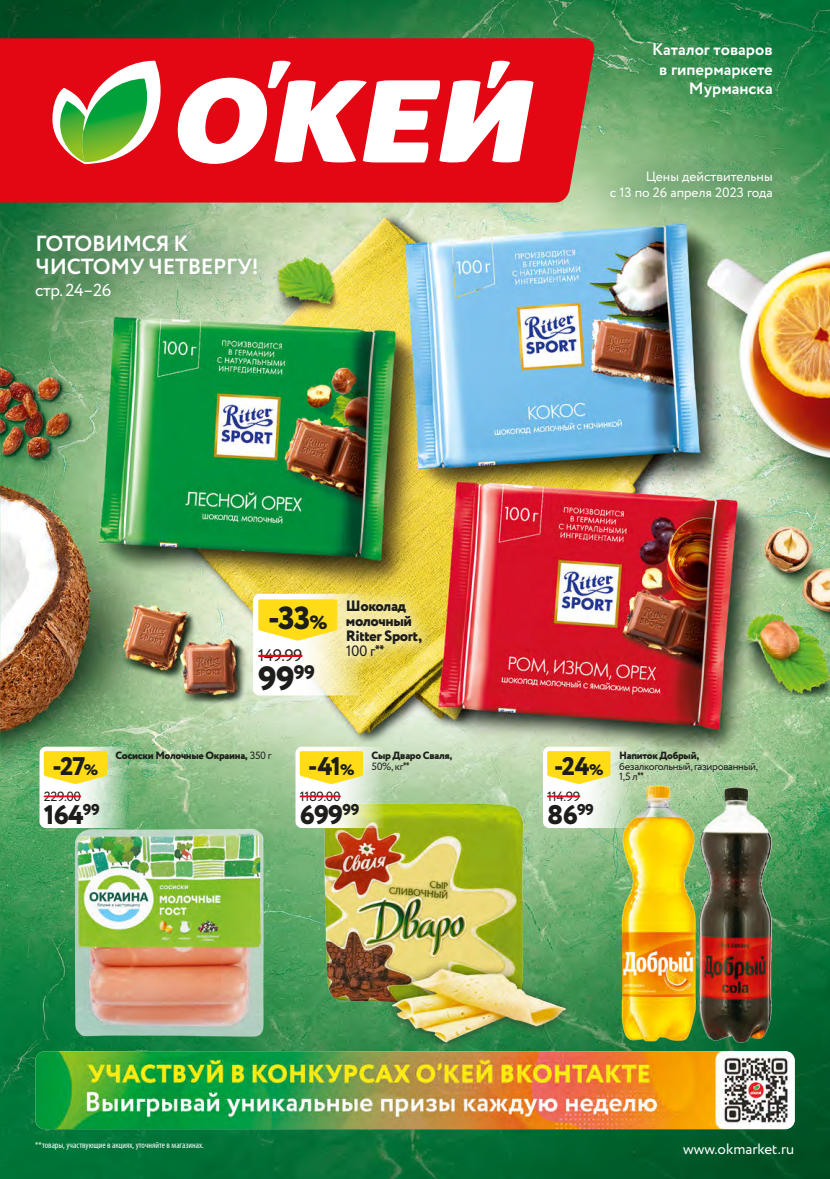
<style>
.page{position:relative;width:830px;height:1179px;background:#fff}
.page>*{position:absolute;margin:0;border:0;box-sizing:border-box;transform-origin:0 0}
.t1{font:800 33.6px "Circe";color:#1d1d1b}
.t2{font:800 31.8px "Circe";color:#1d1d1b}
.t3{font:800 26.85px "Circe";letter-spacing:-.03em;color:#1d1d1b}
.t4{font:800 25.5px "Circe";color:#1d1d1b}
.t5{font:700 21.9px/23.4px "Circe";letter-spacing:-.015em;color:#fff}
.t6{font:17.55px "Circe";letter-spacing:-.03em;color:#fff}
.t7{font:16.65px "Circe";color:#1d1d1b}
.t8{font:700 16.5px/19.8px "Circe";color:#fff;text-align:right}
.t9{font:800 15px/15px "Circe";letter-spacing:-.03em;color:#1d1d1b}
.t10{font:15px "Circe";color:#fff}
.t11{font:13.5px/16.2px "Circe";color:#fff;text-align:right}
.t12{font:13.35px "Circe";letter-spacing:-.03em;color:#1d1d1b}
.t13{font:800 10.5px/10.5px "Circe";letter-spacing:-.03em;color:#1d1d1b}
.t14{font:10.5px/10.5px "Circe";letter-spacing:-.03em;color:#1d1d1b}
.t15{font:condensed 9px "Myriad Pro";color:#fff}
.s1{font-size:19.2px}
.s2{font-weight:400}
.s3{font-family:"PT Sans";font-weight:700;font-stretch:condensed}
.s4{font-size:15.3px}
</style>
<div class="page">
<img style="left:0;top:0;width:830px;height:1179px">
<div style="left:571px;top:131px;width:241px;height:109px;background:#538c60;opacity:.65"></div>
<img style="left:309px;top:774px;width:259px;height:277px">
<svg style="left:295px;top:746px;width:98px;height:82px"></svg>
<hr style="left:300px;top:795px;width:41px;height:2px;background:#e30613">
<svg style="left:300px;top:751px;width:63px;height:33px;background:#fddf31"></svg>
<img style="left:699px;top:785px;width:75px;height:257px">
<img style="left:616px;top:782px;width:83px;height:260px">
<svg style="left:543px;top:746px;width:98px;height:82px"></svg>
<hr style="left:547px;top:795px;width:33px;height:2px;background:#e30613">
<svg style="left:547px;top:751px;width:63px;height:33px;background:#fddf31"></svg>
<svg style="left:253px;top:594px;width:122px;height:101px"></svg>
<hr style="left:258px;top:655px;width:44px;height:2px;background:#e30613">
<svg style="left:258px;top:599px;width:73px;height:41px;background:#fedf2e"></svg>
<div style="left:331px;top:584px;width:106px;height:87px;background:#fff;opacity:.75"></div>
<div style="left:0;top:197px;width:293px;height:136px;background:#537f5d;opacity:.83"></div>
<img style="left:37px;top:799px;width:262px;height:246px">
<svg style="left:40px;top:746px;width:97px;height:82px"></svg>
<hr style="left:44px;top:795px;width:37px;height:2px;background:#e30613">
<svg style="left:44px;top:751px;width:63px;height:33px;background:#fddf30"></svg>
<div style="left:0;top:38px;width:594px;height:164px;background:#e30613"></div>
<svg style="left:177px;top:61px;width:357px;height:103px"></svg>
<svg style="left:52px;top:59px;width:109px;height:105px"></svg>
<img style="left:35px;top:1051px;width:760px;height:78px">
<h3 class="t5" style="left:35px;top:232px;width:225px">ГОТОВИМСЯ К<br>ЧИСТОМУ ЧЕТВЕРГУ!</h3>
<h3 class="t6" style="left:35px;top:278px;width:78px">стр. 24–26</h3>
<h3 class="t8" style="left:652px;top:40px;width:122px">Каталог товаров в гипермаркете<br>Мурманска</h3>
<p class="t11" style="left:610px;top:169px;width:164px">Цены действительны<br>с 13 по 26 апреля 2023 года</p>
<h2 class="t2" style="left:268px;top:596px;width:61px">-33<span class="s1">%</span></h2>
<h3 class="t9" style="left:346px;top:599px;width:78px">Шоколад молочный<br>Ritter Sport,<br><span class="s2">100 г</span><span class="s3">**</span></h3>
<h3 class="t7" style="left:258px;top:645px;width:46px">149.99</h3>
<h1 class="t1" style="left:258px;top:656px;width:58px">99<sup>99</sup></h1>
<h3 class="t4" style="left:53px;top:749px;width:47px">-27<span class="s4">%</span></h3>
<p class="t13" style="left:116px;top:751px;width:157px">Сосиски Молочные Окраина, <span class="s2">350 г</span></p>
<h3 class="t4" style="left:308px;top:749px;width:48px">-41<span class="s4">%</span></h3>
<p class="t13" style="left:372px;top:751px;width:82px">Сыр Дваро Сваля,<br><span class="s2">50%, кг</span><span class="s3">**</span></p>
<h3 class="t4" style="left:554px;top:749px;width:51px">-24<span class="s4">%</span></h3>
<p class="t13" style="left:619px;top:751px;width:82px">Напиток Добрый,</p>
<p class="t14" style="left:619px;top:761px;width:140px">безалкогольный, газированный,<br>1,5 л<span class="s3">**</span></p>
<p class="t12" style="left:44px;top:787px;width:39px">229.00</p>
<p class="t12" style="left:300px;top:787px;width:42px">1189.00</p>
<p class="t12" style="left:547px;top:787px;width:34px">114.99</p>
<h3 class="t3" style="left:44px;top:796px;width:58px">164<sup>99</sup></h3>
<h3 class="t3" style="left:300px;top:796px;width:61px">699<sup>99</sup></h3>
<h3 class="t3" style="left:547px;top:796px;width:48px">86<sup>99</sup></h3>
<p class="t15" style="left:35px;top:1139px;width:170px">**товары, участвующие в акциях, уточняйте в магазинах.</p>
<h3 class="t10" style="left:683px;top:1139px;width:113px">www.okmarket.ru</h3>
</div>
